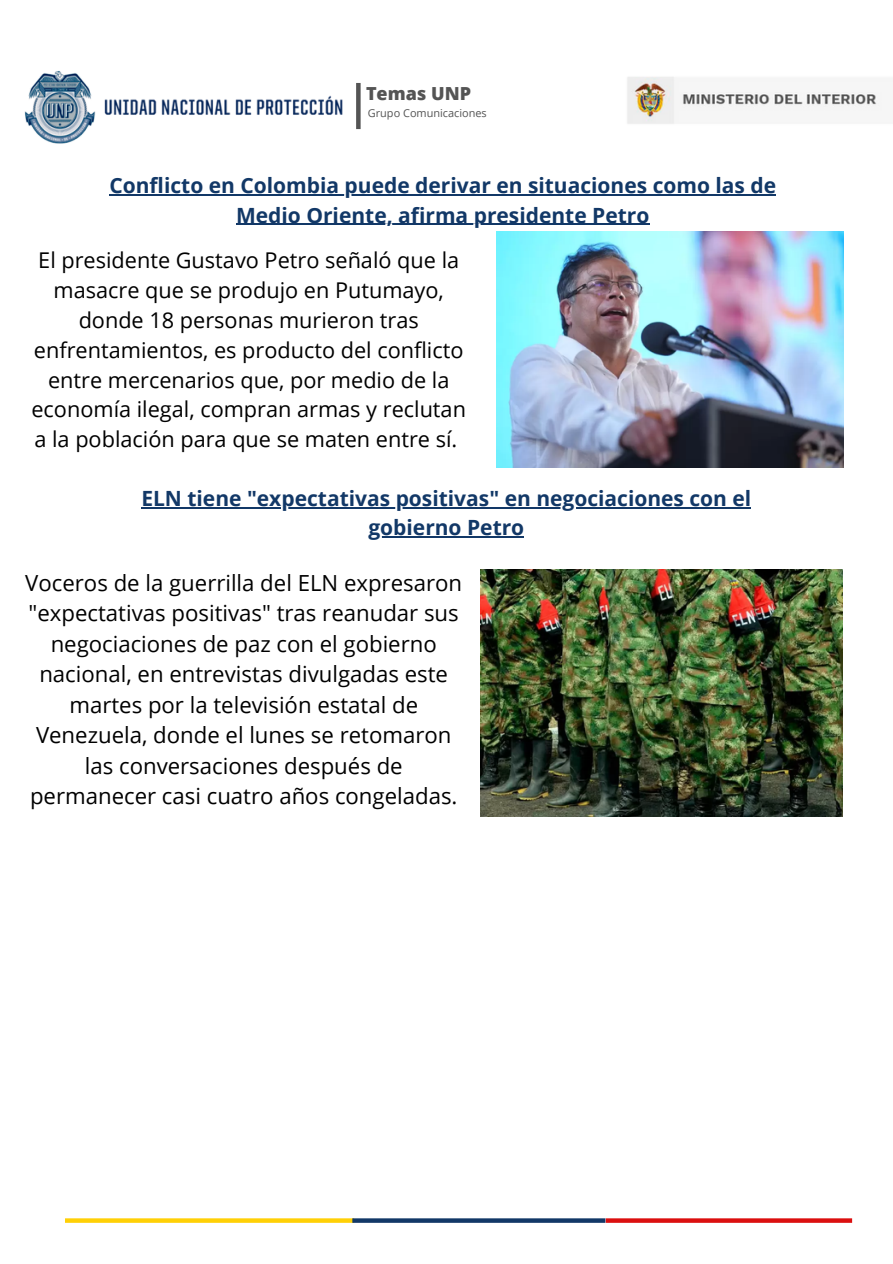
<style>
.page{position:relative;width:893px;height:1264px;background:#fff}
.page>*{position:absolute;margin:0;border:0;box-sizing:border-box;transform-origin:0 0}
.t1{font:22.2px/30.5px "Open Sans";color:#000;text-align:center}
.t2{font:21.75px/29.8px "Open Sans";color:#000;text-align:center}
.t3{font:700 21px/29.2px "Open Sans";color:#123867;text-align:center}
.t4{font:800 18px "Open Sans";color:#545454}
.t5{font:10.95px "Open Sans";color:#545454}
</style>
<div class="page">
<img style="left:24px;top:71px;width:319px;height:73px">
<img style="left:627px;top:77px;width:253px;height:47px">
<svg style="left:356px;top:83px;width:4px;height:46px"></svg>
<svg style="left:65px;top:1218px;width:287px;height:4px"></svg>
<svg style="left:352px;top:1218px;width:253px;height:4px"></svg>
<svg style="left:605px;top:1218px;width:247px;height:4px"></svg>
<img style="left:496px;top:231px;width:347px;height:236px">
<img style="left:480px;top:569px;width:362px;height:247px">
<hr style="left:109px;top:195px;width:667px;height:1px;background:#123867">
<hr style="left:236px;top:224px;width:413px;height:1px;background:#123867">
<hr style="left:141px;top:507px;width:610px;height:1px;background:#123867">
<hr style="left:368px;top:536px;width:156px;height:1px;background:#123867">
<p class="t4" style="left:366px;top:81px;width:107px">Temas UNP</p>
<p class="t5" style="left:368px;top:105px;width:120px">Grupo Comunicaciones</p>
<p class="t3" style="left:109px;top:171px;width:668px">Conflicto en Colombia puede derivar en situaciones como las de<br>Medio Oriente, afirma presidente Petro</p>
<p class="t2" style="left:31px;top:245px;width:436px">El presidente Gustavo Petro señaló que la masacre que se produjo en Putumayo, donde 18 personas murieron tras enfrentamientos, es producto del conflicto entre mercenarios que, por medio de la economía ilegal, compran armas y reclutan a la población para que se maten entre sí.</p>
<p class="t3" style="left:141px;top:483px;width:611px">ELN tiene "expectativas positivas" en negociaciones con el gobierno Petro</p>
<p class="t1" style="left:25px;top:567px;width:438px">Voceros de la guerrilla del ELN expresaron "expectativas positivas" tras reanudar sus negociaciones de paz con el gobierno nacional, en entrevistas divulgadas este martes por la televisión estatal de Venezuela, donde el lunes se retomaron las conversaciones después de permanecer casi cuatro años congeladas.</p>
</div>
